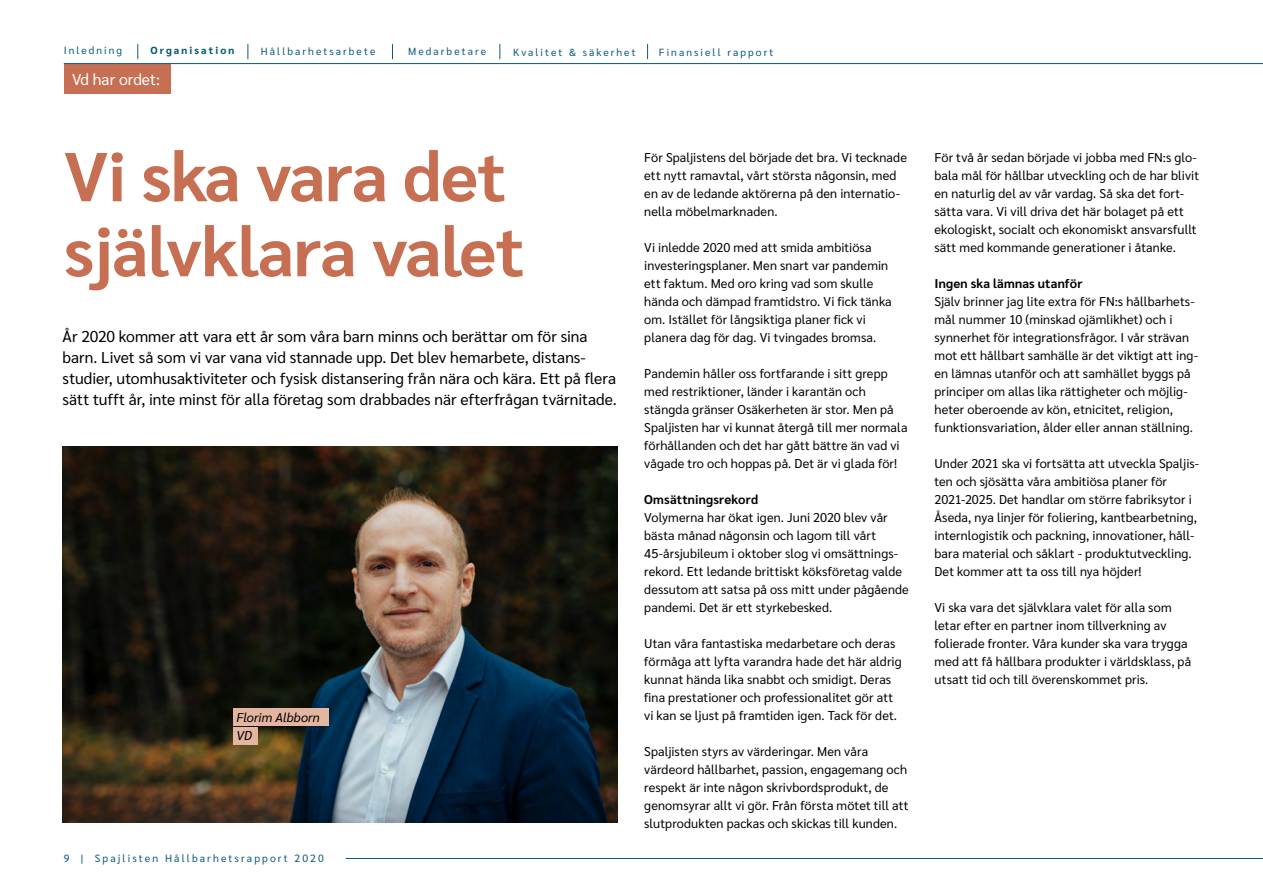
<style>
.page{position:relative;width:1263px;height:893px;background:#fff}
.page>*{position:absolute;margin:0;border:0;box-sizing:border-box;transform-origin:0 0}
.t1{font:700 69px/75px "Sarabun";letter-spacing:-.01em;color:#c66f52}
.t2{font:15.75px/21px "Sarabun";color:#000}
.t3{font:15.75px "Sarabun";color:#fff}
.t4{font:12.75px/18px "Sarabun";letter-spacing:.01em;color:#000}
.t5{font:700 12.75px "Sarabun";letter-spacing:.015em;color:#000}
.t6{font:italic 12.75px/18px "Sarabun";letter-spacing:.005em;color:#000}
.t7{font:10.5px "Sarabun";letter-spacing:.2em;color:#0a5a7b}
.t8{font:10.35px "Sarabun";letter-spacing:.2em;color:#0a5a7b}
.t9{font:800 10.35px "Sarabun";letter-spacing:.2em;color:#0a5a7b}
</style>
<div class="page">
<hr style="left:346px;top:858px;width:917px;height:1px;background:#0a5a7b">
<div style="left:64px;top:64px;width:107px;height:30px;background:#c66f52"></div>
<img style="left:63px;top:446px;width:555px;height:377px">
<div style="left:233px;top:708px;width:95px;height:17px;background:#e4b6a2"></div>
<div style="left:233px;top:727px;width:25px;height:17px;background:#e4b6a2"></div>
<hr style="left:64px;top:63px;width:1199px;height:1px;background:#0a5a7b">
<svg style="left:138px;top:44px;width:1px;height:15px"></svg>
<svg style="left:248px;top:44px;width:1px;height:15px"></svg>
<svg style="left:392px;top:44px;width:1px;height:15px"></svg>
<svg style="left:500px;top:44px;width:1px;height:15px"></svg>
<svg style="left:647px;top:44px;width:1px;height:15px"></svg>
<p class="t8" style="left:64px;top:45px;width:60px">Inledning</p>
<p class="t9" style="left:150px;top:45px;width:85px">Organisation</p>
<p class="t8" style="left:261px;top:46px;width:116px">Hållbarhetsarbete</p>
<p class="t8" style="left:408px;top:46px;width:80px">Medarbetare</p>
<p class="t8" style="left:513px;top:47px;width:124px">Kvalitet &amp; säkerhet</p>
<p class="t8" style="left:659px;top:47px;width:116px">Finansiell rapport</p>
<p class="t3" style="left:72px;top:70px;width:89px">Vd har ordet:</p>
<h1 class="t1" style="left:64px;top:140px;width:462px">Vi ska vara det självklara valet</h1>
<p class="t4" style="left:644px;top:149px;width:264px">För Spaljistens del började det bra. Vi tecknade ett nytt ramavtal, vårt största någonsin, med en av de ledande aktörerna på den internatio&shy;nella möbelmarknaden.</p>
<p class="t4" style="left:644px;top:239px;width:249px">Vi inledde 2020 med att smida ambitiösa investeringsplaner. Men snart var pandemin ett faktum. Med oro kring vad som skulle hända och dämpad framtidstro. Vi fick tänka om. Istället för långsiktiga planer fick vi planera dag för dag. Vi tvingades bromsa.</p>
<p class="t4" style="left:644px;top:365px;width:265px">Pandemin håller oss fortfarande i sitt grepp med restriktioner, länder i karantän och stängda gränser Osäkerheten är stor. Men på Spaljisten har vi kunnat återgå till mer normala förhållanden och det har gått bättre än vad vi vågade tro och hoppas på. Det är vi glada för!</p>
<p class="t5" style="left:644px;top:492px;width:115px">Omsättningsrekord</p>
<p class="t4" style="left:644px;top:509px;width:266px">Volymerna har ökat igen. Juni 2020 blev vår bästa månad någonsin och lagom till vårt 45-årsjubileum i oktober slog vi omsättnings&shy;rekord. Ett ledande brittiskt köksföretag valde dessutom att satsa på oss mitt under pågående pandemi. Det är ett styrkebesked.</p>
<p class="t4" style="left:644px;top:635px;width:259px">Utan våra fantastiska medarbetare och deras förmåga att lyfta varandra hade det här aldrig kunnat hända lika snabbt och smidigt. Deras fina prestationer och professionalitet gör att vi kan se ljust på framtiden igen. Tack för det.</p>
<p class="t4" style="left:644px;top:743px;width:266px">Spaljisten styrs av värderingar. Men våra värdeord hållbarhet, passion, engagemang och respekt är inte någon skrivbordsprodukt, de genomsyrar allt vi gör. Från första mötet till att slutprodukten packas och skickas till kunden.</p>
<p class="t2" style="left:63px;top:326px;width:556px">År 2020 kommer att vara ett år som våra barn minns och berättar om för sina barn. Livet så som vi var vana vid stannade upp. Det blev hemarbete, distans&shy;studier, utomhusaktiviteter och fysisk distansering från nära och kära. Ett på flera sätt tufft år, inte minst för alla företag som drabbades när efterfrågan tvärnitade.</p>
<p class="t6" style="left:236px;top:709px;width:85px">Florim Albborn<br>VD</p>
<p class="t7" style="left:64px;top:852px;width:262px">9 | Spajlisten Hållbarhetsrapport 2020</p>
<p class="t4" style="left:934px;top:149px;width:266px">För två år sedan började vi jobba med FN:s glo&shy;bala mål för hållbar utveckling och de har blivit en naturlig del av vår vardag. Så ska det fort&shy;sätta vara. Vi vill driva det här bolaget på ett ekologiskt, socialt och ekonomiskt ansvarsfullt sätt med kommande generationer i åtanke.</p>
<p class="t5" style="left:934px;top:276px;width:149px">Ingen ska lämnas utanför</p>
<p class="t4" style="left:934px;top:293px;width:265px">Själv brinner jag lite extra för FN:s hållbarhets&shy;mål nummer 10 (minskad ojämlikhet) och i synnerhet för integrationsfrågor. I vår strävan mot ett hållbart samhälle är det viktigt att ing&shy;en lämnas utanför och att samhället byggs på principer om allas lika rättigheter och möjlig&shy;heter oberoende av kön, etnicitet, religion, funktionsvariation, ålder eller annan ställning.</p>
<p class="t4" style="left:934px;top:455px;width:266px">Under 2021 ska vi fortsätta att utveckla Spaljis&shy;ten och sjösätta våra ambitiösa planer för 2021-2025. Det handlar om större fabriksytor i Åseda, nya linjer för foliering, kantbearbetning, internlogistik och packning, innovationer, håll&shy;bara material och såklart - produktutveckling.<br>Det kommer att ta oss till nya höjder!</p>
<p class="t4" style="left:934px;top:599px;width:258px">Vi ska vara det självklara valet för alla som letar efter en partner inom tillverkning av folierade fronter. Våra kunder ska vara trygga med att få hållbara produkter i världsklass, på utsatt tid och till överenskommet pris.</p>
</div>
